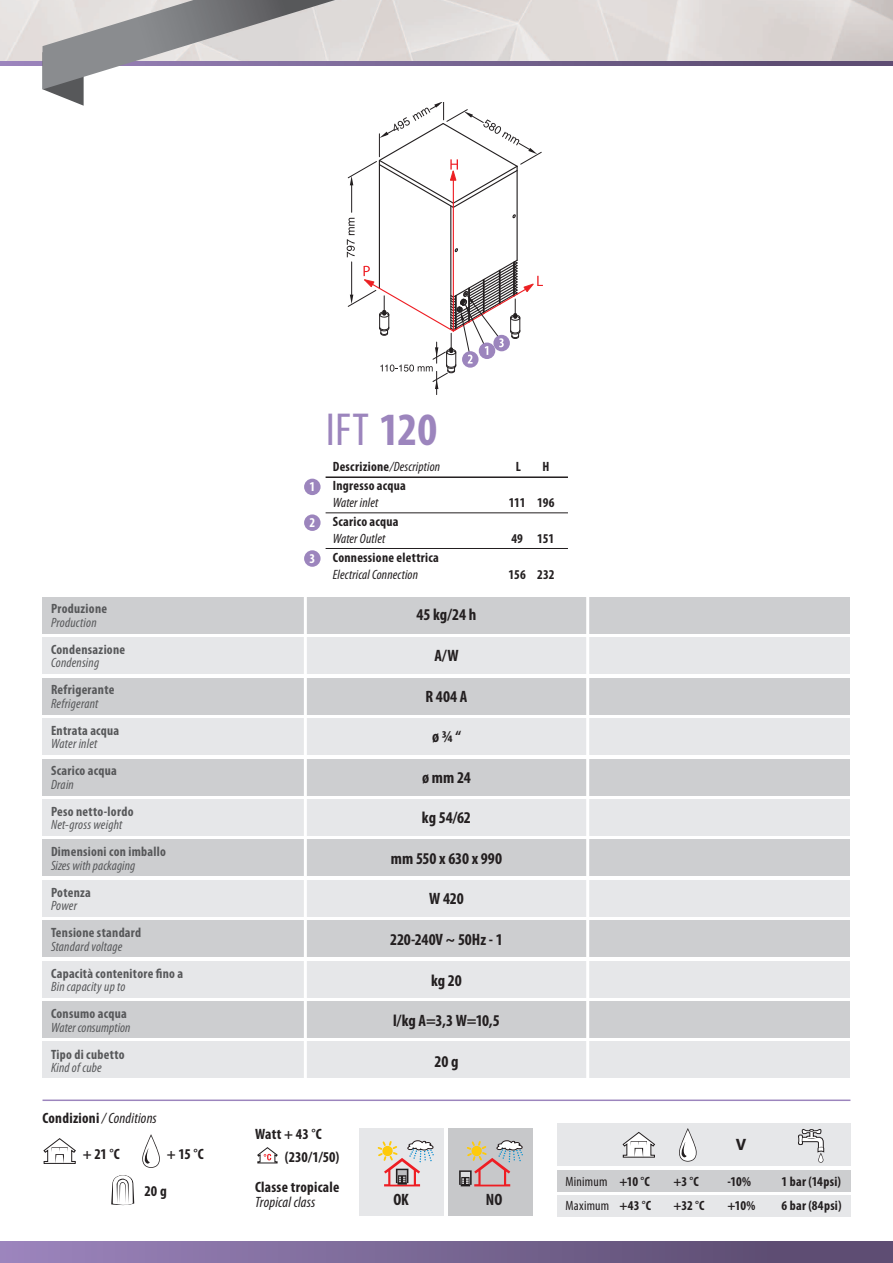
<style>
.page{position:relative;width:893px;height:1263px;background:#fff}
.page>*{position:absolute;margin:0;border:0;box-sizing:border-box;transform-origin:0 0}
.t1{font:condensed 46.5px "Myriad Pro";color:#9c85bd}
.t2{font:700 condensed 16.5px "Myriad Pro";letter-spacing:-.005em;color:#231f20}
.t3{font:700 16.5px "Myriad Pro";color:#231f20}
.t4{font:700 condensed 15px/22.8px "Myriad Pro";letter-spacing:.015em;color:#231f20}
.t5{font:italic condensed 15px "Myriad Pro";letter-spacing:.01em;color:#231f20}
.t6{font:700 condensed 13.5px "Myriad Pro";letter-spacing:.02em;color:#57585a}
.t7{font:italic condensed 13.5px "Myriad Pro";letter-spacing:.01em;color:#57585a}
.t8{font:700 condensed 13.5px "Myriad Pro";letter-spacing:.02em;color:#231f20}
.t9{font:italic condensed 13.5px "Myriad Pro";letter-spacing:.01em;color:#231f20}
.t10{font:condensed 13.5px "Myriad Pro";letter-spacing:.015em;color:#231f20}
.t11{font:700 condensed 13.5px "Myriad Pro";color:#fff}
.s1{font-weight:700;font-style:normal}
.s2{font-weight:700}
</style>
<div class="page">
<img style="left:0;top:0;width:893px;height:62px">
<div style="left:0;top:1242px;width:893px;height:21px;background:linear-gradient(to right,#9b84bc,#56476a)"></div>
<svg style="left:0;top:62px;width:893px;height:4px;background:#695881"></svg>
<div style="left:43px;top:597px;width:807px;height:37px;background:#cdced0"></div>
<div style="left:43px;top:638px;width:807px;height:36px;background:#e6e7e9"></div>
<div style="left:43px;top:678px;width:807px;height:36px;background:#cdced0"></div>
<div style="left:43px;top:719px;width:807px;height:36px;background:#e6e7e9"></div>
<div style="left:43px;top:759px;width:807px;height:36px;background:#cdced0"></div>
<div style="left:43px;top:799px;width:807px;height:37px;background:#e6e7e9"></div>
<div style="left:43px;top:840px;width:807px;height:36px;background:#cdced0"></div>
<div style="left:43px;top:880px;width:807px;height:36px;background:#e6e7e9"></div>
<div style="left:43px;top:921px;width:807px;height:36px;background:#cdced0"></div>
<div style="left:43px;top:961px;width:807px;height:36px;background:#e6e7e9"></div>
<div style="left:43px;top:1001px;width:807px;height:36px;background:#cdced0"></div>
<div style="left:43px;top:1042px;width:807px;height:36px;background:#e6e7e9"></div>
<hr style="left:43px;top:1099px;width:807px;height:2px;background:#9c85bd">
<div style="left:360px;top:1128px;width:84px;height:88px;background:#e6e7e9"></div>
<svg style="left:377px;top:1140px;width:57px;height:46px"></svg>
<div style="left:448px;top:1128px;width:85px;height:88px;background:#c7c8ca"></div>
<svg style="left:459px;top:1140px;width:64px;height:46px"></svg>
<svg style="left:43px;top:1138px;width:33px;height:26px"></svg>
<svg style="left:142px;top:1134px;width:18px;height:34px"></svg>
<svg style="left:257px;top:1147px;width:21px;height:16px"></svg>
<div style="left:557px;top:1123px;width:293px;height:43px;background:#e6e7e9"></div>
<div style="left:557px;top:1170px;width:293px;height:21px;background:#cdced0"></div>
<div style="left:557px;top:1196px;width:293px;height:21px;background:#e6e7e9"></div>
<svg style="left:679px;top:1128px;width:18px;height:34px"></svg>
<svg style="left:798px;top:1128px;width:26px;height:35px"></svg>
<svg style="left:622px;top:1132px;width:33px;height:26px"></svg>
<svg style="left:111px;top:1175px;width:23px;height:31px"></svg>
<hr style="left:326px;top:476px;width:242px;height:2px;background:#231f20">
<hr style="left:326px;top:512px;width:242px;height:1px;background:#231f20">
<hr style="left:326px;top:548px;width:242px;height:1px;background:#231f20">
<div style="left:304px;top:479px;width:17px;height:16px;background:#9c85bd;border-radius:50%"></div>
<div style="left:304px;top:514px;width:17px;height:17px;background:#9c85bd;border-radius:50%"></div>
<div style="left:304px;top:550px;width:17px;height:17px;background:#9c85bd;border-radius:50%"></div>
<hr style="left:304px;top:588px;width:3px;height:503px;background:#fff">
<hr style="left:586px;top:588px;width:3px;height:503px;background:#fff">
<svg style="left:43px;top:0;width:500px;height:395px"></svg>
<p class="t6" style="left:51px;top:600px;width:58px">Produzione</p>
<p class="t7" style="left:51px;top:614px;width:47px">Production</p>
<p class="t6" style="left:51px;top:641px;width:76px">Condensazione</p>
<p class="t7" style="left:51px;top:654px;width:50px">Condensing</p>
<p class="t6" style="left:51px;top:681px;width:65px">Refrigerante</p>
<p class="t7" style="left:51px;top:695px;width:49px">Refrigerant</p>
<p class="t6" style="left:51px;top:722px;width:70px">Entrata acqua</p>
<p class="t7" style="left:51px;top:735px;width:48px">Water inlet</p>
<p class="t6" style="left:51px;top:762px;width:67px">Scarico acqua</p>
<p class="t7" style="left:51px;top:776px;width:24px">Drain</p>
<p class="t6" style="left:51px;top:803px;width:84px">Peso netto-lordo</p>
<p class="t7" style="left:51px;top:816px;width:73px">Net-gross weight</p>
<p class="t6" style="left:51px;top:843px;width:116px">Dimensioni con imballo</p>
<p class="t7" style="left:51px;top:857px;width:86px">Sizes with packaging</p>
<p class="t6" style="left:51px;top:884px;width:41px">Potenza</p>
<p class="t7" style="left:51px;top:897px;width:28px">Power</p>
<p class="t6" style="left:51px;top:924px;width:92px">Tensione standard</p>
<p class="t7" style="left:51px;top:938px;width:73px">Standard voltage</p>
<p class="t6" style="left:51px;top:965px;width:134px">Capacità contenitore fino a</p>
<p class="t7" style="left:51px;top:978px;width:76px">Bin capacity up to</p>
<p class="t6" style="left:51px;top:1005px;width:77px">Consumo acqua</p>
<p class="t7" style="left:51px;top:1019px;width:81px">Water consumption</p>
<p class="t6" style="left:51px;top:1046px;width:75px">Tipo di cubetto</p>
<p class="t7" style="left:51px;top:1059px;width:52px">Kind of cube</p>
<p class="t5" style="left:43px;top:1109px;width:116px"><span class="s1">Condizioni</span> / Conditions</p>
<p class="t4" style="left:83px;top:1142px;width:39px">+ 21 °C</p>
<p class="t4" style="left:167px;top:1142px;width:38px">+ 15 °C</p>
<p class="t4" style="left:145px;top:1179px;width:24px">20 g</p>
<p class="t11" style="left:309px;top:478px;width:7px">1</p>
<p class="t11" style="left:309px;top:514px;width:7px">2</p>
<p class="t11" style="left:309px;top:550px;width:7px">3</p>
<h1 class="t1" style="left:326px;top:402px;width:113px">IFT <span class="s2">120</span></h1>
<p class="t9" style="left:333px;top:458px;width:109px"><span class="s1">Descrizione</span>/Description</p>
<p class="t8" style="left:516px;top:458px;width:7px">L</p>
<p class="t8" style="left:542px;top:458px;width:8px">H</p>
<p class="t8" style="left:333px;top:477px;width:75px">Ingresso acqua</p>
<p class="t9" style="left:333px;top:494px;width:47px">Water inlet</p>
<p class="t8" style="left:509px;top:494px;width:47px">111 196</p>
<p class="t8" style="left:333px;top:513px;width:67px">Scarico acqua</p>
<p class="t9" style="left:333px;top:530px;width:54px">Water Outlet</p>
<p class="t8" style="left:511px;top:530px;width:45px">49 151</p>
<p class="t8" style="left:333px;top:549px;width:108px">Connessione elettrica</p>
<p class="t9" style="left:333px;top:566px;width:87px">Electrical Connection</p>
<p class="t8" style="left:508px;top:566px;width:48px">156 232</p>
<p class="t2" style="left:417px;top:605px;width:61px">45 kg/24 h</p>
<p class="t2" style="left:434px;top:645px;width:26px">A/W</p>
<p class="t2" style="left:425px;top:686px;width:43px">R 404 A</p>
<p class="t2" style="left:432px;top:726px;width:30px">ø ¾ “</p>
<p class="t2" style="left:422px;top:767px;width:50px">ø mm 24</p>
<p class="t2" style="left:422px;top:807px;width:51px">kg 54/62</p>
<p class="t2" style="left:391px;top:848px;width:113px">mm 550 x 630 x 990</p>
<p class="t2" style="left:429px;top:888px;width:36px">W 420</p>
<p class="t2" style="left:390px;top:929px;width:114px">220-240V ~ 50Hz - 1</p>
<p class="t2" style="left:431px;top:970px;width:32px">kg 20</p>
<p class="t2" style="left:393px;top:1010px;width:108px">l/kg A=3,3 W=10,5</p>
<p class="t2" style="left:435px;top:1051px;width:25px">20 g</p>
<p class="t4" style="left:285px;top:1122px;width:56px;text-indent:-30px">Watt + 43 °C (230/1/50)</p>
<p class="t4" style="left:255px;top:1175px;width:86px">Classe tropicale</p>
<p class="t5" style="left:255px;top:1192px;width:62px">Tropical class</p>
<p class="t2" style="left:393px;top:1189px;width:17px">OK</p>
<p class="t2" style="left:486px;top:1189px;width:18px">NO</p>
<p class="t3" style="left:736px;top:1133px;width:12px">V</p>
<p class="t10" style="left:566px;top:1174px;width:86px">Minimum <span class="s2">+10 °C</span></p>
<p class="t8" style="left:674px;top:1173px;width:27px">+3 °C</p>
<p class="t8" style="left:728px;top:1173px;width:25px">-10%</p>
<p class="t8" style="left:782px;top:1173px;width:61px">1 bar (14psi)</p>
<p class="t10" style="left:566px;top:1198px;width:87px">Maximum <span class="s2">+43 °C</span></p>
<p class="t8" style="left:674px;top:1197px;width:32px">+32 °C</p>
<p class="t8" style="left:728px;top:1197px;width:29px">+10%</p>
<p class="t8" style="left:782px;top:1197px;width:61px">6 bar (84psi)</p>
</div>
